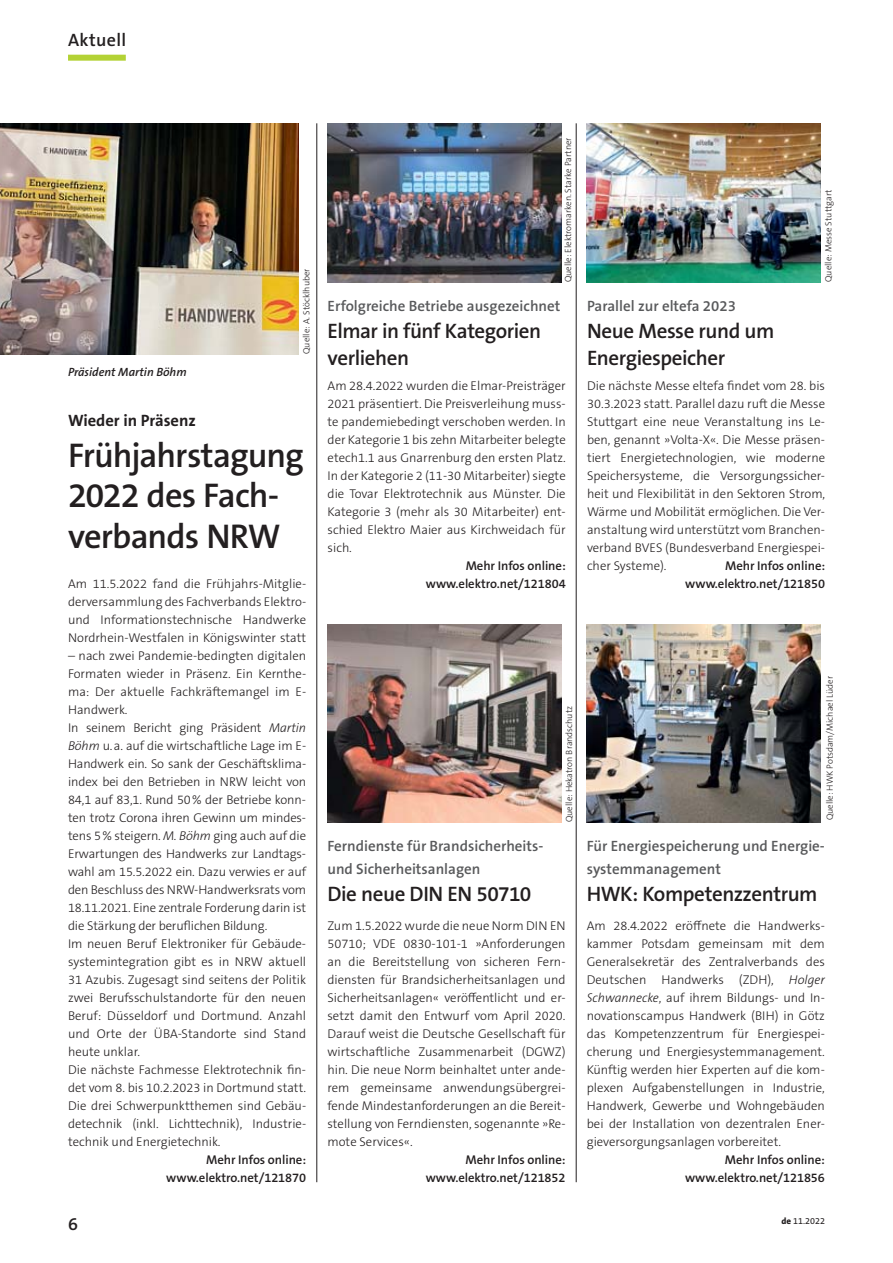
<style>
.page{position:relative;width:893px;height:1263px;background:#fff}
.page>*{position:absolute;margin:0;border:0;box-sizing:border-box;transform-origin:0 0}
.t1{font:600 34.5px/40.5px "The Sans Os F";letter-spacing:-.03em;color:#231f20}
.t2{font:600 21px/27px "The Sans Os F";letter-spacing:-.02em;color:#231f20}
.t3{font:600 18px "The Sans Os F";letter-spacing:.02em;color:#231f20}
.t4{font:700 16.5px "The Sans Os F";color:#231f20}
.t5{font:600 15px/22.5px "The Sans Os F";color:#58595b}
.t6{font:300 12.75px/18px "The Sans Os F";color:#231f20;text-align:justify}
.t7{font:600 12.75px/18px "The Sans Os F";letter-spacing:-.005em;color:#231f20;text-align:right}
.t8{font:italic 600 12px "The Sans Os F";color:#231f20}
.t9{font:300 9px "The Sans Os F";color:#231f20}
.t10{font:9px "The Sans Os F";color:#231f20}
.s1{font-style:italic}
.s2{font-weight:800}
</style>
<div class="page">
<img style="left:0;top:123px;width:298px;height:231px">
<img style="left:327px;top:624px;width:234px;height:198px">
<img style="left:587px;top:624px;width:234px;height:198px">
<img style="left:327px;top:123px;width:234px;height:159px">
<img style="left:587px;top:123px;width:234px;height:160px">
<hr style="left:317px;top:123px;width:1px;height:1059px;background:#231f20">
<hr style="left:576px;top:123px;width:1px;height:1059px;background:#231f20">
<div style="left:68px;top:55px;width:58px;height:6px;background:#b3d235"></div>
<h3 class="t3" style="left:68px;top:31px;width:60px">Aktuell</h3>
<p class="t8" style="left:68px;top:367px;width:120px">Präsident Martin Böhm</p>
<p class="t9" style="left:302px;top:354px;width:87px;rotate:-90deg">Quelle: A. Stöcklhuber</p>
<p class="t4" style="left:68px;top:412px;width:129px">Wieder in Präsenz</p>
<h1 class="t1" style="left:68px;top:436px;width:237px">Frühjahrstagung<br>2022 des Fach&shy;verbands NRW</h1>
<p class="t6" style="left:68px;top:575px;width:240px">Am 11.5.2022 fand die Frühjahrs-Mitglie&shy;derversammlung des Fachverbands Elektro&shy;und Informationstechnische Handwerke Nordrhein-Westfalen in Königswinter statt</p>
<p class="t6" style="left:68px;top:647px;width:240px;text-align:left">– nach zwei Pandemie-bedingten digitalen Formaten wieder in Präsenz. Ein Kernthe&shy;ma: Der aktuelle Fachkräftemangel im E-Handwerk.<br>In seinem Bericht ging Präsident <span class="s1">Martin Böhm</span> u. a. auf die wirtschaftliche Lage im E-Handwerk ein. So sank der Geschäftsklima&shy;index bei den Betrieben in NRW leicht von 84,1 auf 83,1. Rund 50 % der Betriebe konn&shy;ten trotz Corona ihren Gewinn um mindes&shy;tens 5 % steigern. <span class="s1">M. Böhm</span> ging auch auf die Erwartungen des Handwerks zur Landtags&shy;wahl am 15.5.2022 ein. Dazu verwies er auf den Beschluss des NRW-Handwerksrats vom 18.11.2021. Eine zentrale Forderung darin ist die Stärkung der beruflichen Bildung.<br>Im neuen Beruf Elektroniker für Gebäude&shy;systemintegration gibt es in NRW aktuell 31 Azubis. Zugesagt sind seitens der Politik zwei Berufsschulstandorte für den neuen Beruf: Düsseldorf und Dortmund. Anzahl und Orte der ÜBA-Standorte sind Stand heute unklar.<br>Die nächste Fachmesse Elektrotechnik fin&shy;det vom 8. bis 10.2.2023 in Dortmund statt.<br>Die drei Schwerpunktthemen sind Gebäu&shy;detechnik (inkl. Lichttechnik), Industrie&shy;technik und Energietechnik.</p>
<p class="t7" style="left:166px;top:1151px;width:141px">Mehr Infos online: www.elektro.net/121870</p>
<p class="t9" style="left:564px;top:282px;width:146px;rotate:-90deg">Quelle: Elektromarken. Starke Partner</p>
<p class="t5" style="left:328px;top:296px;width:234px">Erfolgreiche Betriebe ausgezeichnet</p>
<h2 class="t2" style="left:328px;top:318px;width:215px">Elmar in fünf Kategorien verliehen</h2>
<p class="t6" style="left:328px;top:377px;width:240px">Am 28.4.2022 wurden die Elmar-Preisträger 2021 präsentiert. Die Preisverleihung muss&shy;te pandemiebedingt verschoben werden. In der Kategorie 1 bis zehn Mitarbeiter belegte etech1.1 aus Gnarrenburg den ersten Platz.<br>In der Kategorie 2 (11-30 Mitarbeiter) siegte die Tovar Elektrotechnik aus Münster. Die Kategorie 3 (mehr als 30 Mitarbeiter) ent&shy;schied Elektro Maier aus Kirchweidach für sich.</p>
<p class="t7" style="left:426px;top:557px;width:141px">Mehr Infos online: www.elektro.net/121804</p>
<p class="t9" style="left:824px;top:282px;width:94px;rotate:-90deg">Quelle: Messe Stuttgart</p>
<p class="t5" style="left:587px;top:296px;width:150px">Parallel zur eltefa 2023</p>
<h2 class="t2" style="left:587px;top:318px;width:189px">Neue Messe rund um<br>Energiespeicher</h2>
<p class="t6" style="left:587px;top:377px;width:240px">Die nächste Messe eltefa findet vom 28. bis 30.3.2023 statt. Parallel dazu ruft die Messe Stuttgart eine neue Veranstaltung ins Le&shy;ben, genannt »Volta-X«. Die Messe präsen&shy;tiert Energietechnologien, wie moderne Speichersysteme, die Versorgungssicher&shy;heit und Flexibilität in den Sektoren Strom, Wärme und Mobilität ermöglichen. Die Ver&shy;anstaltung wird unterstützt vom Branchen&shy;verband BVES (Bundesverband Energiespei&shy;cher Systeme).</p>
<p class="t7" style="left:685px;top:557px;width:141px">Mehr Infos online: www.elektro.net/121850</p>
<p class="t9" style="left:565px;top:822px;width:118px;rotate:-90deg">Quelle: Hekatron Brandschutz</p>
<p class="t5" style="left:327px;top:836px;width:218px">Ferndienste für Brandsicherheits&shy;und Sicherheitsanlagen</p>
<h2 class="t2" style="left:327px;top:881px;width:205px">Die neue DIN EN 50710</h2>
<p class="t6" style="left:327px;top:917px;width:240px">Zum 1.5.2022 wurde die neue Norm DIN EN 50710; VDE 0830-101-1 »Anforderungen an die Bereitstellung von sicheren Fern&shy;diensten für Brandsicherheitsanlagen und Sicherheitsanlagen« veröffentlicht und er&shy;setzt damit den Entwurf vom April 2020.<br>Darauf weist die Deutsche Gesellschaft für wirtschaftliche Zusammenarbeit (DGWZ) hin. Die neue Norm beinhaltet unter ande&shy;rem gemeinsame anwendungsübergrei&shy;fende Mindestanforderungen an die Bereit&shy;stellung von Ferndiensten, sogenannte »Re&shy;mote Services«.</p>
<p class="t7" style="left:426px;top:1151px;width:141px">Mehr Infos online: www.elektro.net/121852</p>
<p class="t9" style="left:825px;top:820px;width:146px;rotate:-90deg">Quelle: HWK Potsdam/Michael Lüder</p>
<p class="t5" style="left:587px;top:836px;width:240px">Für Energiespeicherung und Energie&shy;systemmanagement</p>
<h2 class="t2" style="left:587px;top:881px;width:232px">HWK: Kompetenzzentrum</h2>
<p class="t6" style="left:587px;top:917px;width:240px">Am 28.4.2022 eröffnete die Handwerks&shy;kammer Potsdam gemeinsam mit dem Generalsekretär des Zentralverbands des Deutschen Handwerks (ZDH), <span class="s1">Holger Schwannecke</span>, auf ihrem Bildungs- und In&shy;novationscampus Handwerk (BIH) in Götz das Kompetenzzentrum für Energiespei&shy;cherung und Energiesystemmanagement.<br>Künftig werden hier Experten auf die kom&shy;plexen Aufgabenstellungen in Industrie, Handwerk, Gewerbe und Wohngebäuden bei der Installation von dezentralen Ener&shy;gieversorgungsanlagen vorbereitet.</p>
<p class="t7" style="left:685px;top:1151px;width:141px">Mehr Infos online: www.elektro.net/121856</p>
<h3 class="t3" style="left:68px;top:1215px;width:11px">6</h3>
<p class="t10" style="left:781px;top:1217px;width:45px"><span class="s2">de</span> 11.2022</p>
</div>
